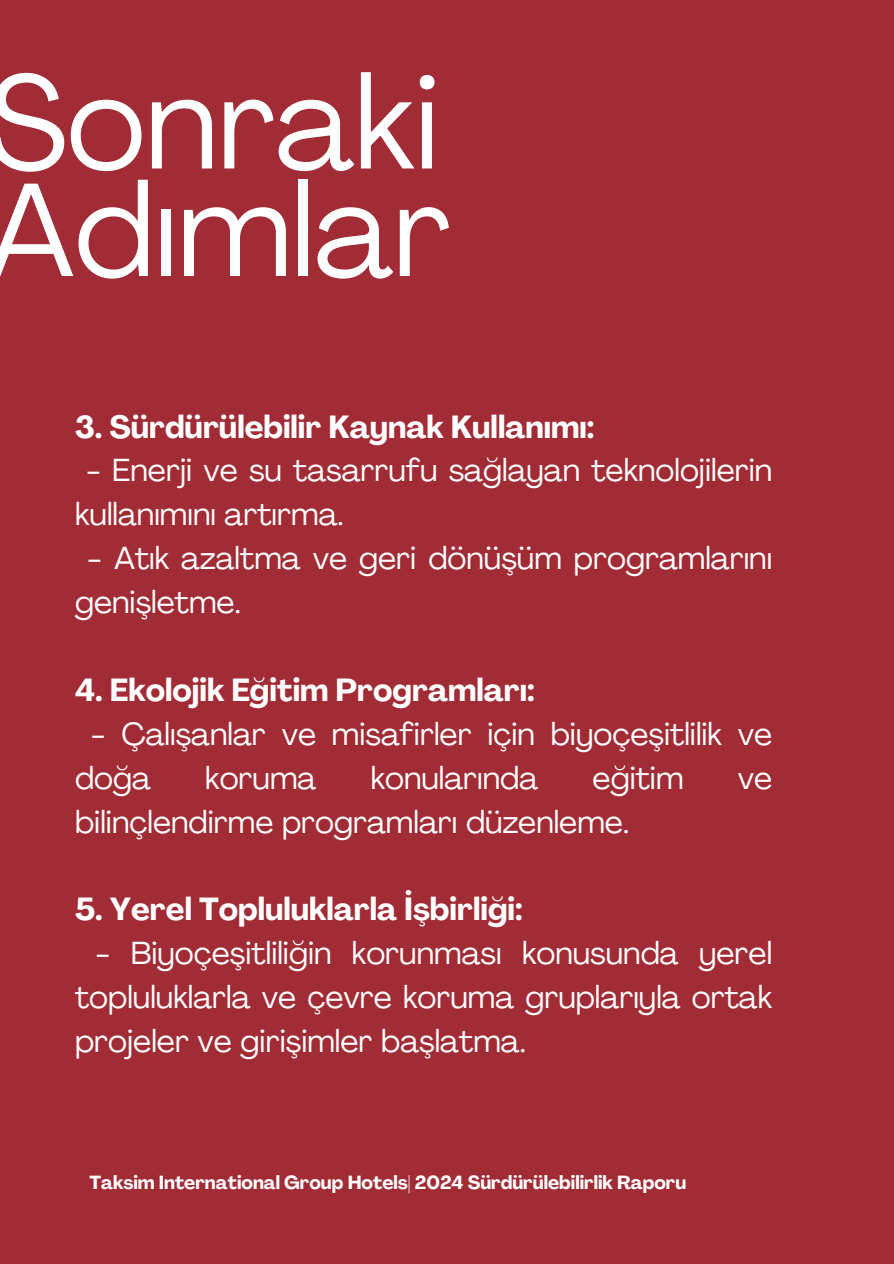
<style>
.page{position:relative;width:894px;height:1264px;background:#fff}
.page>*{position:absolute;margin:0;border:0;box-sizing:border-box;transform-origin:0 0}
.t1{font:130.95px/107.6px "Agrandir";color:#fff}
.t2{font:31.5px/43.8px "Agrandir";color:#fff}
.t3{font:700 31.5px "Agrandir";color:#fff}
.t4{font:700 18.75px "Agrandir";color:#fff}
</style>
<div class="page">
<div style="left:0;top:0;width:893px;height:1263px;background:#a22c35"></div>
<h1 class="t1" style="left:-13px;top:82px;width:465px">Sonraki<br>Adımlar</h1>
<h2 class="t3" style="left:75px;top:414px;width:520px">3. Sürdürülebilir Kaynak Kullanımı:</h2>
<h2 class="t2" style="left:75px;top:451px;width:698px;text-indent:11px">- Enerji ve su tasarrufu sağlayan teknolojilerin kullanımını artırma.</h2>
<h2 class="t2" style="left:75px;top:539px;width:698px;text-indent:12px">- Atık azaltma ve geri dönüşüm programlarını genişletme.</h2>
<h2 class="t3" style="left:75px;top:677px;width:461px">4. Ekolojik Eğitim Programları:</h2>
<h2 class="t2" style="left:75px;top:715px;width:698px;text-indent:16px">- Çalışanlar ve misafirler için biyoçeşitlilik ve doğa</h2>
<h2 class="t2" style="left:205px;top:759px;width:113px">koruma</h2>
<h2 class="t2" style="left:370px;top:759px;width:169px">konularında</h2>
<h2 class="t2" style="left:592px;top:759px;width:92px">eğitim</h2>
<h2 class="t2" style="left:737px;top:759px;width:36px">ve</h2>
<h2 class="t2" style="left:75px;top:802px;width:555px">bilinçlendirme programları düzenleme.</h2>
<h2 class="t3" style="left:75px;top:896px;width:449px">5. Yerel Topluluklarla İşbirliği:</h2>
<h2 class="t2" style="left:75px;top:934px;width:698px;text-align:justify;text-indent:20px">- Biyoçeşitliliğin korunması konusunda yerel topluluklarla ve çevre koruma gruplarıyla ortak projeler ve girişimler başlatma.</h2>
<p class="t4" style="left:89px;top:1174px;width:598px">Taksim International Group Hotels| 2024 Sürdürülebilirlik Raporu</p>
</div>
